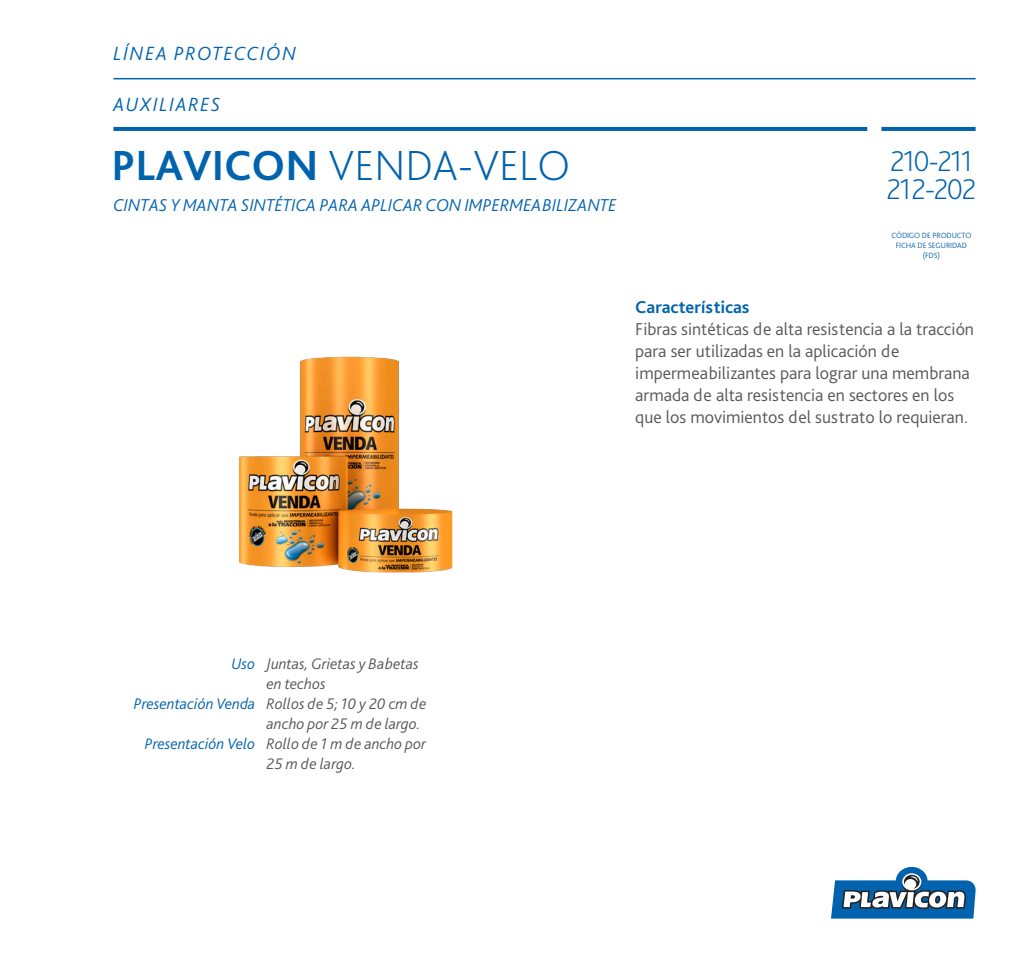
<style>
.page{position:relative;width:1021px;height:964px;background:#fff}
.page>*{position:absolute;margin:0;border:0;box-sizing:border-box;transform-origin:0 0}
.Título{font:200 44px "Bliss Pro";color:#0163ae}
.Título-2{font:200 30px "Bliss Pro";letter-spacing:-.05em;color:#0163ae}
.t1{font:italic 300 20px "Bliss Pro";letter-spacing:.075em;color:#0163ae}
.Título-3{font:300 18px/22px "Bliss Pro";color:#56575b}
.Título-4{font:italic 300 18px "Bliss Pro";color:#0163ae}
.Título-5{font:700 18px "Bliss Pro";color:#0163ae}
.Título-6{font:italic 300 16px/20px "Bliss Pro";color:#56575b}
.Título-7{font:italic 300 16px "Bliss Pro";color:#0163ae}
.Título-8{font:300 8px "Bliss Pro";letter-spacing:-.01em;color:#0163ae}
.s1{font-weight:700}
</style>
<div class="page">
<hr style="left:113px;top:127px;width:754px;height:4px;background:#0163ae">
<hr style="left:881px;top:127px;width:94px;height:4px;background:#0163ae">
<svg style="left:831px;top:867px;width:145px;height:51px"></svg>
<hr style="left:113px;top:78px;width:862px;height:1px;background:#0163ae">
<img style="left:239px;top:356px;width:214px;height:217px">
<p class="t1" style="left:113px;top:40px;width:184px">LÍNEA PROTECCIÓN</p>
<p class="t1" style="left:113px;top:92px;width:108px">AUXILIARES</p>
<p class="Título" style="left:111px;top:138px;width:460px"><span class="s1">PLAVICON</span> VENDA-VELO</p>
<p class="Título-4" style="left:113px;top:194px;width:505px">CINTAS Y MANTA SINTÉTICA PARA APLICAR CON IMPERMEABILIZANTE</p>
<p class="Título-2" style="left:890px;top:142px;width:84px">210-211</p>
<p class="Título-2" style="left:886px;top:170px;width:91px">212-202</p>
<p class="Título-8" style="left:891px;top:230px;width:81px">CÓDIGO DE PRODUCTO</p>
<p class="Título-8" style="left:895px;top:240px;width:73px">FICHA DE SEGURIDAD</p>
<p class="Título-8" style="left:922px;top:250px;width:19px">(FDS)</p>
<p class="Título-5" style="left:635px;top:296px;width:116px">Características</p>
<p class="Título-3" style="left:635px;top:318px;width:340px">Fibras sintéticas de alta resistencia a la tracción para ser utilizadas en la aplicación de</p>
<p class="Título-3" style="left:635px;top:362px;width:336px">impermeabilizantes para lograr una membrana armada de alta resistencia en sectores en los que los movimientos del sustrato lo requieran.</p>
<p class="Título-7" style="left:231px;top:654px;width:25px">Uso</p>
<p class="Título-7" style="left:134px;top:694px;width:123px">Presentación Venda</p>
<p class="Título-7" style="left:145px;top:734px;width:112px">Presentación Velo</p>
<p class="Título-6" style="left:266px;top:653px;width:154px">Juntas, Grietas y Babetas</p>
<p class="Título-6" style="left:266px;top:673px;width:61px">en techos</p>
<p class="Título-6" style="left:266px;top:693px;width:161px">Rollos de 5; 10 y 20 cm de ancho por 25 m de largo.</p>
<p class="Título-6" style="left:266px;top:733px;width:161px">Rollo de 1 m de ancho por<br>25 m de largo.</p>
</div>
